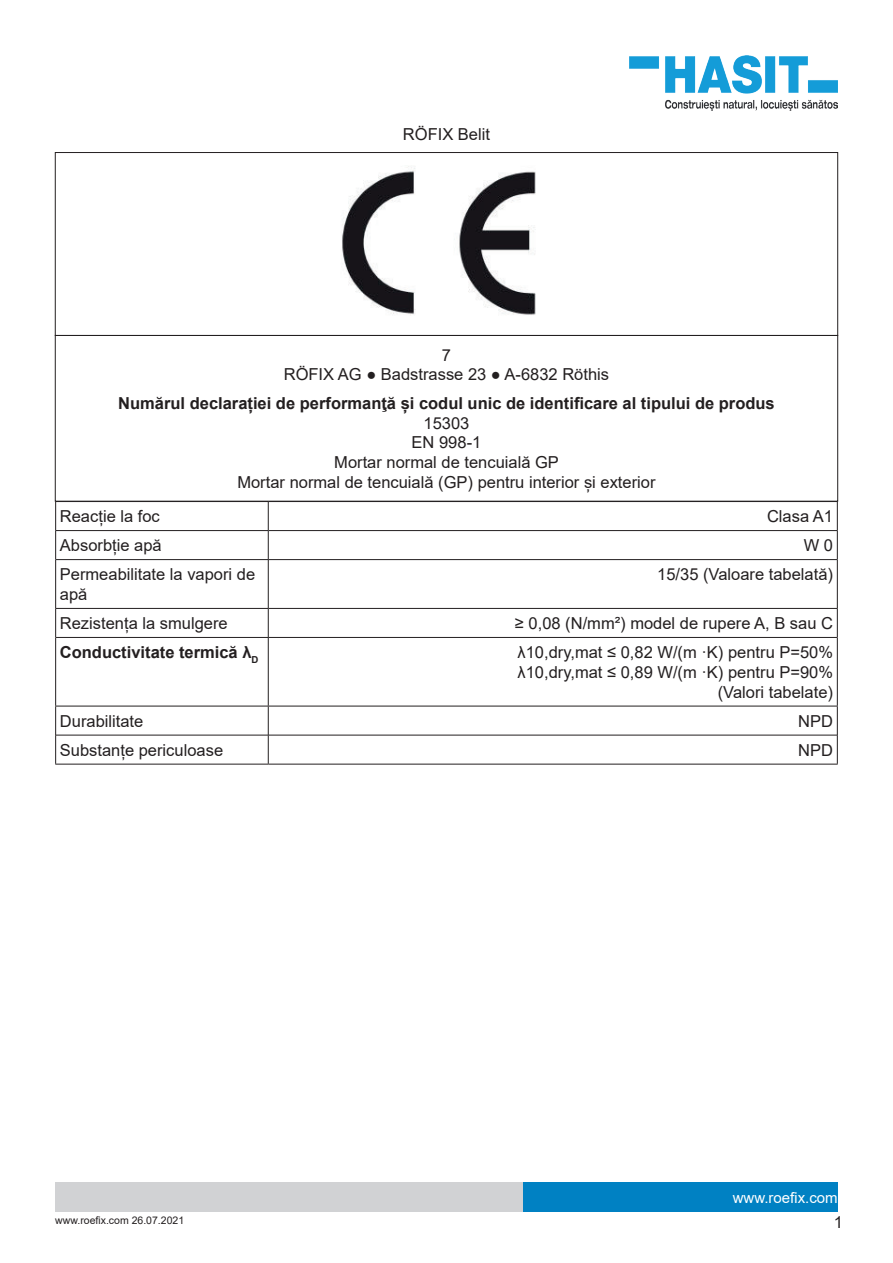
<style>
.page{position:relative;width:893px;height:1263px;background:#fff}
.page>*{position:absolute;margin:0;border:0;box-sizing:border-box;transform-origin:0 0}
.t1{font:16.5px/19.8px "Arial";color:#231f20;text-align:center}
.t2{font:700 16.5px "Arial";color:#231f20}
.t3{font:15px "Arial";color:#fff}
.t4{font:10.5px "Arial";color:#231f20}
</style>
<div class="page">
<div style="left:523px;top:1182px;width:315px;height:30px;background:#0081c3"></div>
<div style="left:55px;top:1182px;width:468px;height:30px;background:#d1d2d4"></div>
<img style="left:630px;top:55px;width:208px;height:55px">
<img style="left:342px;top:166px;width:194px;height:149px">
<div style="left:55px;top:152px;width:783px;height:184px;border:1px solid #231f20"></div>
<div style="left:55px;top:335px;width:783px;height:166px;border:1px solid #231f20"></div>
<hr style="left:55px;top:501px;width:213px;height:1px;background:#231f20">
<hr style="left:268px;top:501px;width:570px;height:1px;background:#231f20">
<hr style="left:55px;top:530px;width:213px;height:1px;background:#231f20">
<svg style="left:55px;top:502px;width:1px;height:58px"></svg>
<hr style="left:268px;top:530px;width:570px;height:1px;background:#231f20">
<svg style="left:268px;top:502px;width:1px;height:57px"></svg>
<svg style="left:837px;top:502px;width:1px;height:58px"></svg>
<hr style="left:55px;top:560px;width:1px;height:48px;background:#231f20">
<hr style="left:268px;top:560px;width:1px;height:48px;background:#231f20">
<hr style="left:837px;top:560px;width:1px;height:48px;background:#231f20">
<hr style="left:55px;top:608px;width:213px;height:1px;background:#231f20">
<svg style="left:55px;top:609px;width:1px;height:28px"></svg>
<hr style="left:268px;top:608px;width:570px;height:1px;background:#231f20">
<svg style="left:268px;top:609px;width:1px;height:28px"></svg>
<svg style="left:837px;top:609px;width:1px;height:28px"></svg>
<hr style="left:55px;top:637px;width:1px;height:69px;background:#231f20">
<hr style="left:268px;top:638px;width:1px;height:68px;background:#231f20">
<hr style="left:837px;top:637px;width:1px;height:69px;background:#231f20">
<hr style="left:55px;top:706px;width:213px;height:1px;background:#231f20">
<hr style="left:268px;top:706px;width:570px;height:1px;background:#231f20">
<svg style="left:55px;top:706px;width:1px;height:58px"></svg>
<svg style="left:268px;top:706px;width:1px;height:58px"></svg>
<svg style="left:837px;top:706px;width:1px;height:58px"></svg>
<hr style="left:55px;top:764px;width:213px;height:1px;background:#231f20">
<hr style="left:268px;top:764px;width:570px;height:1px;background:#231f20">
<hr style="left:56px;top:559px;width:212px;height:1px;background:#231f20">
<hr style="left:268px;top:559px;width:569px;height:1px;background:#231f20">
<hr style="left:56px;top:637px;width:212px;height:1px;background:#231f20">
<hr style="left:268px;top:637px;width:569px;height:1px;background:#231f20">
<hr style="left:56px;top:735px;width:212px;height:1px;background:#231f20">
<hr style="left:268px;top:735px;width:569px;height:1px;background:#231f20">
<p class="t1" style="left:403px;top:124px;width:89px">RÖFIX Belit</p>
<p class="t1" style="left:284px;top:345px;width:327px">7<br>RÖFIX AG ● Badstrasse 23 ● A-6832 Röthis</p>
<p class="t2" style="left:118px;top:391px;width:658px">Numărul declarației de performanţă și codul unic de identificare al tipului de produs</p>
<p class="t1" style="left:237px;top:413px;width:420px">15303<br>EN 998-1<br>Mortar normal de tencuială GP<br>Mortar normal de tencuială (GP) pentru interior și exterior</p>
<p class="t1" style="left:60px;top:506px;width:101px">Reacție la foc</p>
<p class="t1" style="left:767px;top:506px;width:68px">Clasa A1</p>
<p class="t1" style="left:60px;top:535px;width:103px">Absorbție apă</p>
<p class="t1" style="left:804px;top:535px;width:31px">W 0</p>
<p class="t1" style="left:60px;top:564px;width:197px;text-align:left">Permeabilitate la vapori de apă</p>
<p class="t1" style="left:657px;top:564px;width:177px">15/35 (Valoare tabelată)</p>
<p class="t1" style="left:60px;top:613px;width:169px">Rezistența la smulgere</p>
<p class="t1" style="left:515px;top:613px;width:320px">≥ 0,08 (N/mm²) model de rupere A, B sau C</p>
<p class="t2" style="left:60px;top:640px;width:200px">Conductivitate termică λ<sub>D</sub></p>
<p class="t1" style="left:518px;top:642px;width:317px;text-align:right">λ10,dry,mat ≤ 0,82 W/(m ·K) pentru P=50% λ10,dry,mat ≤ 0,89 W/(m ·K) pentru P=90% (Valori tabelate)</p>
<p class="t1" style="left:60px;top:711px;width:85px">Durabilitate</p>
<p class="t1" style="left:798px;top:711px;width:36px">NPD</p>
<p class="t1" style="left:60px;top:740px;width:165px">Substanțe periculoase</p>
<p class="t1" style="left:798px;top:740px;width:36px">NPD</p>
<p class="t4" style="left:55px;top:1213px;width:130px">www.roefix.com 26.07.2021</p>
<p class="t3" style="left:733px;top:1187px;width:107px">www.roefix.com</p>
<p class="t1" style="left:834px;top:1212px;width:11px">1</p>
</div>
